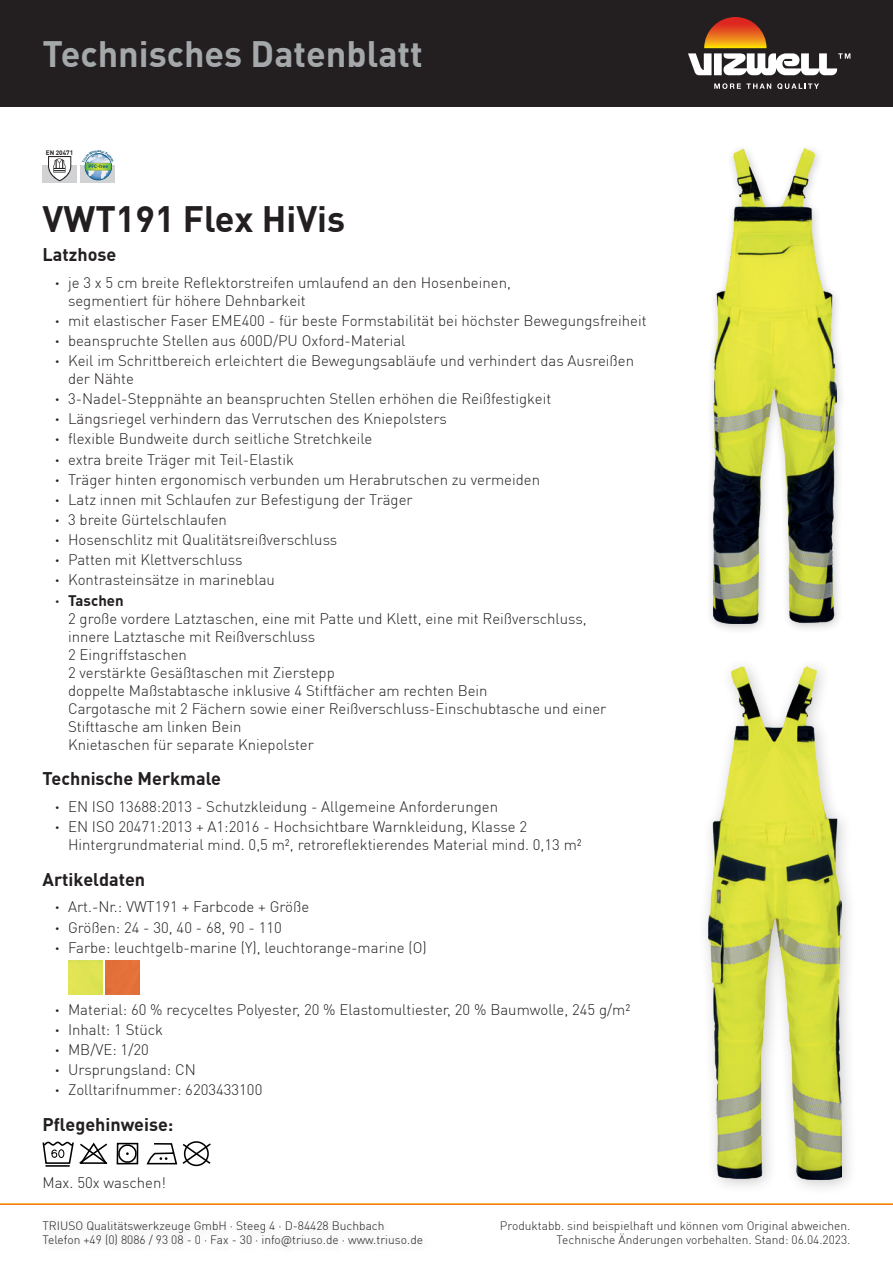
<style>
.page{position:relative;width:893px;height:1263px;background:#fff}
.page>*{position:absolute;margin:0;border:0;box-sizing:border-box;transform-origin:0 0}
.t1{font:700 36px "DIN Pro";color:#a4a8aa}
.t2{font:700 36px "DIN Pro";color:#231f20}
.t3{font:700 18px "DIN Pro";color:#231f20}
.t4{font:300 15px/20.1px "DIN Pro";color:#231f20}
.t5{font:300 12px/14.4px "DIN Pro";color:#231f20}
.t6{font:700 6.45px "DIN Pro";color:#231f20}
.t7{font:700 4.8px "DIN Pro";letter-spacing:-.005em;color:#005482}
.t8{font:700 3.3px "DIN Pro";color:#005482}
.s1{font-weight:700}
</style>
<div class="page">
<div style="left:37px;top:1213px;width:395px;height:43px;background:#fbfbfb"></div>
<div style="left:0;top:0;width:893px;height:106px;background:#231f20"></div>
<svg style="left:714px;top:83px;width:57px;height:6px"></svg>
<svg style="left:777px;top:83px;width:42px;height:6px"></svg>
<svg style="left:688px;top:17px;width:162px;height:58px"></svg>
<hr style="left:0;top:1203px;width:893px;height:2px;background:#f47921">
<div style="left:43px;top:166px;width:34px;height:17px;background:#d1d2d4"></div>
<svg style="left:48px;top:156px;width:23px;height:25px"></svg>
<div style="left:81px;top:166px;width:34px;height:17px;background:#d1d2d4"></div>
<div style="left:697px;top:656px;width:161px;height:540px;background:#231f20;opacity:.25"></div>
<img style="left:709px;top:666px;width:132px;height:513px">
<img style="left:68px;top:960px;width:34px;height:34px">
<img style="left:106px;top:960px;width:34px;height:34px">
<div style="left:117px;top:1143px;width:21px;height:21px;border:2px solid #000002"></div>
<svg style="left:146px;top:1141px;width:65px;height:26px"></svg>
<svg style="left:43px;top:1141px;width:65px;height:25px"></svg>
<hr style="left:46px;top:1165px;width:24px;height:2px;background:#000002">
<svg style="left:116px;top:1142px;width:23px;height:21px"></svg>
<div style="left:705px;top:142px;width:142px;height:492px;background:#231f20;opacity:.25"></div>
<img style="left:713px;top:149px;width:124px;height:475px">
<svg style="left:82px;top:150px;width:32px;height:30px"></svg>
<h1 class="t1" style="left:43px;top:30px;width:382px">Technisches Datenblatt</h1>
<p class="t6" style="left:46px;top:148px;width:29px">EN 20471</p>
<p class="t8" style="left:97px;top:149px;width:4px">w</p>
<p class="t7" style="left:88px;top:164px;width:21px">PFC-free</p>
<h1 class="t2" style="left:43px;top:195px;width:304px">VWT191 Flex HiVis</h1>
<p class="t3" style="left:43px;top:243px;width:75px">Latzhose</p>
<p class="t4" style="left:68px;top:273px;width:444px;line-height:18px;text-indent:-13px"><span class="s1">ˁ</span> je 3 x 5 cm breite Reflektorstreifen umlaufend an den Hosenbeinen, segmentiert für höhere Dehnbarkeit</p>
<p class="t4" style="left:55px;top:310px;width:593px"><span class="s1">ˁ</span> mit elastischer Faser EME400 - für beste Formstabilität bei höchster Bewegungsfreiheit <span class="s1">ˁ</span> beanspruchte Stellen aus 600D/PU Oxford-Material<br><span class="s1">ˁ</span> Keil im Schrittbereich erleichtert die Bewegungsabläufe und verhindert das Ausreißen</p>
<p class="t4" style="left:55px;top:368px;width:497px;text-indent:13px">der Nähte<br><span class="s1">ˁ</span> 3-Nadel-Steppnähte an beanspruchten Stellen erhöhen die Reißfestigkeit <span class="s1">ˁ</span> Längsriegel verhindern das Verrutschen des Kniepolsters<br><span class="s1">ˁ</span> flexible Bundweite durch seitliche Stretchkeile<br><span class="s1">ˁ</span> extra breite Träger mit Teil-Elastik<br><span class="s1">ˁ</span> Träger hinten ergonomisch verbunden um Herabrutschen zu vermeiden<br><span class="s1">ˁ</span> Latz innen mit Schlaufen zur Befestigung der Träger<br><span class="s1">ˁ</span> 3 breite Gürtelschlaufen<br><span class="s1">ˁ</span> Hosenschlitz mit Qualitätsreißverschluss<br><span class="s1">ˁ</span> Patten mit Klettverschluss<br><span class="s1">ˁ</span> Kontrasteinsätze in marineblau<br><span class="s1">ˁ Taschen</span></p>
<p class="t4" style="left:68px;top:609px;width:540px;line-height:18px">2 große vordere Latztaschen, eine mit Patte und Klett, eine mit Reißverschluss, innere Latztasche mit Reißverschluss<br>2 Eingriffstaschen<br>2 verstärkte Gesäßtaschen mit Zierstepp<br>doppelte Maßstabtasche inklusive 4 Stiftfächer am rechten Bein<br>Cargotasche mit 2 Fächern sowie einer Reißverschluss-Einschubtasche und einer Stifttasche am linken Bein<br>Knietaschen für separate Kniepolster</p>
<p class="t3" style="left:43px;top:767px;width:180px">Technische Merkmale</p>
<p class="t4" style="left:55px;top:796px;width:473px"><span class="s1">ˁ</span> EN ISO 13688:2013 - Schutzkleidung - Allgemeine Anforderungen<br><span class="s1">ˁ</span> EN ISO 20471:2013 + A1:2016 - Hochsichtbare Warnkleidung, Klasse 2</p>
<p class="t4" style="left:68px;top:834px;width:515px">Hintergrundmaterial mind. 0,5 m², retroreflektierendes Material mind. 0,13 m²</p>
<p class="t3" style="left:43px;top:867px;width:104px">Artikeldaten</p>
<p class="t4" style="left:55px;top:897px;width:373px"><span class="s1">ˁ</span> Art.-Nr.: VWT191 + Farbcode + Größe<br><span class="s1">ˁ</span> Größen: 24 - 30, 40 - 68, 90 - 110<br><span class="s1">ˁ</span> Farbe: leuchtgelb-marine (Y), leuchtorange-marine (O)</p>
<p class="t4" style="left:55px;top:999px;width:577px"><span class="s1">ˁ</span> Material: 60 % recyceltes Polyester, 20 % Elastomultiester, 20 % Baumwolle, 245 g/m² <span class="s1">ˁ</span> Inhalt: 1 Stück<br><span class="s1">ˁ</span> MB/VE: 1/20<br><span class="s1">ˁ</span> Ursprungsland: CN<br><span class="s1">ˁ</span> Zolltarifnummer: 6203433100</p>
<p class="t3" style="left:43px;top:1113px;width:132px">Pflegehinweise:</p>
<p class="t4" style="left:43px;top:1172px;width:125px">Max. 50x waschen!</p>
<p class="t5" style="left:43px;top:1218px;width:382px">TRIUSO Qualitätswerkzeuge GmbH · Steeg 4 · D-84428 Buchbach<br>Telefon +49 (0) 8086 / 93 08 - 0 · Fax - 30 · info@triuso.de · www.triuso.de</p>
<p class="t5" style="left:500px;top:1218px;width:352px;text-align:right">Produktabb. sind beispielhaft und können vom Original abweichen.<br>Technische Änderungen vorbehalten. Stand: 06.04.2023.</p>
</div>
